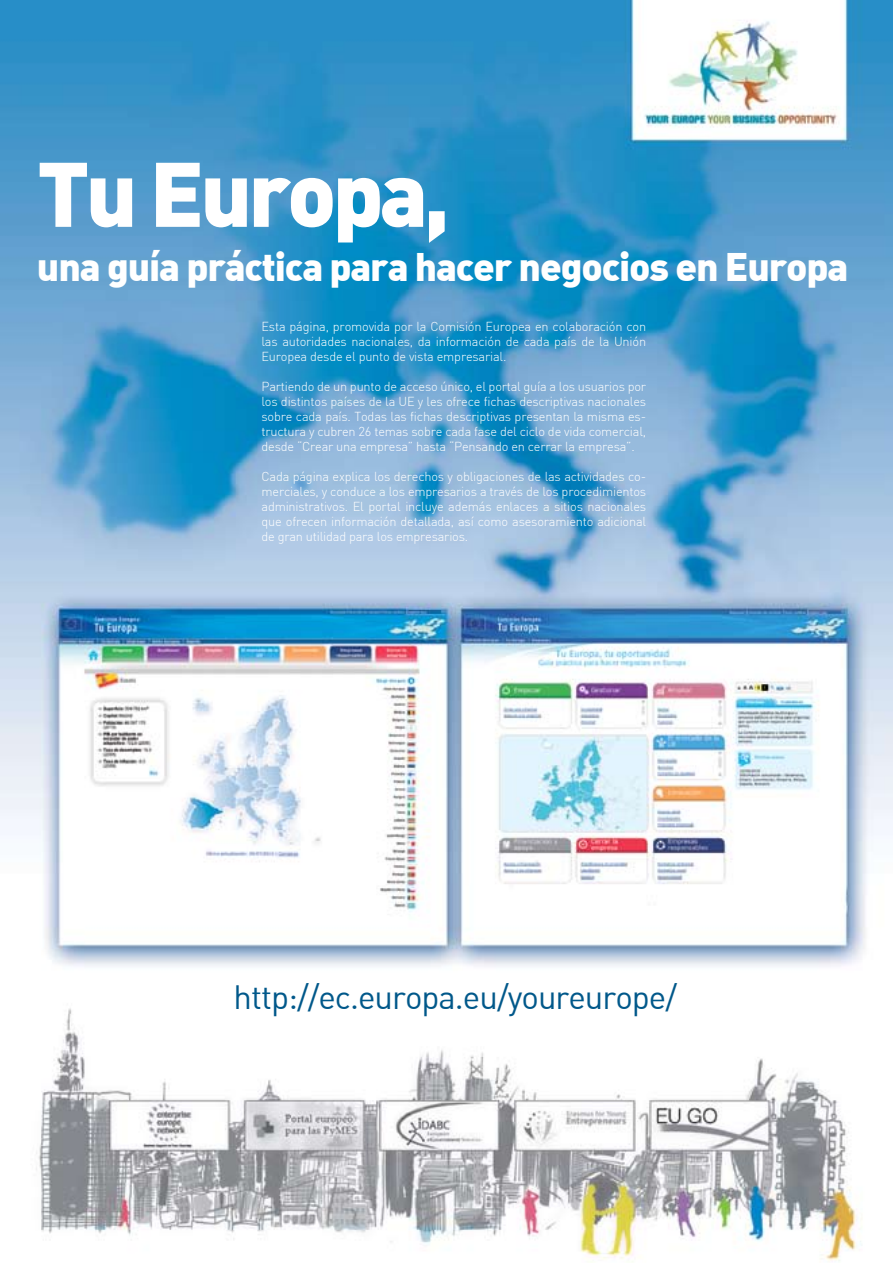
<style>
.page{position:relative;width:893px;height:1263px;background:#fff}
.page>*{position:absolute;margin:0;border:0;box-sizing:border-box;transform-origin:0 0}
.t1{font:900 90px "DIN Alternate";letter-spacing:-.045em;color:#fff}
.t2{font:900 39px "DIN Alternate";letter-spacing:-.03em;color:#fff}
.t3{font:33px "DIN Alternate";letter-spacing:-.03em;color:#00588a}
.t4{font:300 12.75px/15px "DIN";letter-spacing:-.015em;color:#fff;text-align:justify}
</style>
<div class="page">
<img style="left:0;top:0;width:893px;height:1262px">
<h1 class="t1" style="left:37px;top:134px;width:414px">Tu Europa,</h1>
<h2 class="t2" style="left:37px;top:241px;width:813px">una guía práctica para hacer negocios en Europa</h2>
<p class="t4" style="left:261px;top:319px;width:386px">Esta página, promovida por la Comisión Europea en colaboración con las autoridades nacionales, da información de cada país de la Unión Europea desde el punto de vista empresarial.</p>
<p class="t4" style="left:261px;top:379px;width:386px">Partiendo de un punto de acceso único, el portal guía a los usuarios por los distintos países de la UE y les ofrece fichas descriptivas nacionales sobre cada país. Todas las fichas descriptivas presentan la misma es&shy;tructura y cubren 26 temas sobre cada fase del ciclo de vida comercial, desde “Crear una empresa” hasta “Pensando en cerrar la empresa”.</p>
<p class="t4" style="left:261px;top:469px;width:386px">Cada página explica los derechos y obligaciones de las actividades co&shy;merciales, y conduce a los empresarios a través de los procedimientos administrativos. El portal incluye además enlaces a sitios nacionales que ofrecen información detallada, así como asesoramiento adicional de gran utilidad para los empresarios.</p>
<h3 class="t3" style="left:234px;top:977px;width:445px">http://ec.europa.eu/youreurope/</h3>
</div>
